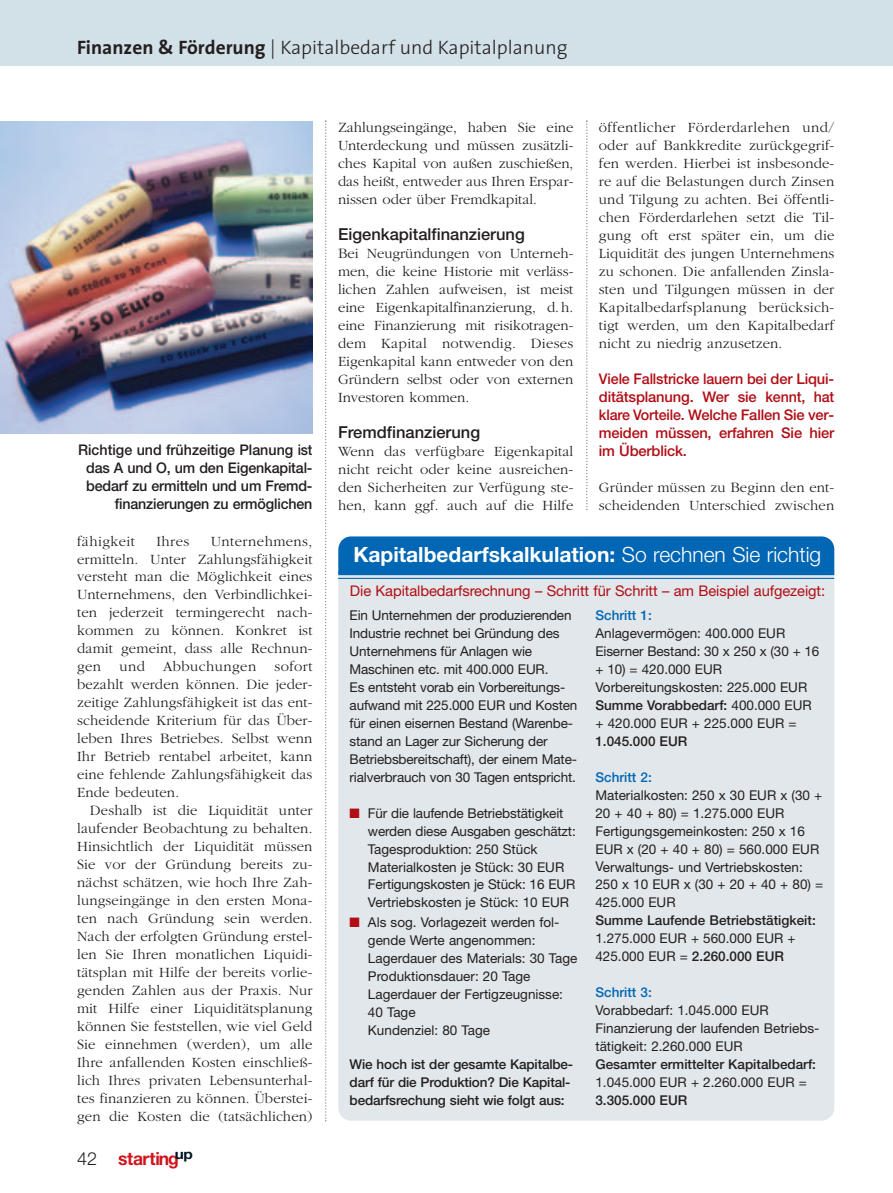
<style>
.page{position:relative;width:893px;height:1193px;background:#fff}
.page>*{position:absolute;margin:0;border:0;box-sizing:border-box;transform-origin:0 0}
.t1{font:700 21px "Helvetica Neue LT";color:#fff}
.t2{font:300 19.5px "The Sans";color:#231f20}
.t3{font:700 18px "Helvetica Neue LT";letter-spacing:-.03em;color:#cf151d}
.t4{font:500 16.5px "Helvetica Neue LT";color:#231f20}
.t5{font:300 14.7px/18px "Garamond";letter-spacing:.01em;color:#231f20;text-align:justify}
.t6{font:500 14.7px/18px "Helvetica Neue LT";letter-spacing:-.01em;color:#b00d15;text-align:justify}
.t7{font:500 14.7px/18px "Helvetica Neue LT";letter-spacing:-.01em;color:#231f20;text-align:right}
.t8{font:14.7px "Helvetica Neue LT";letter-spacing:-.005em;color:#b00d15}
.t9{font:300 14.7px "Garamond";letter-spacing:.03em;color:#231f20}
.t10{font:13.5px/18px "Helvetica Neue LT";color:#231f20}
.t11{font:500 13.5px/18px "Helvetica Neue LT";letter-spacing:-.01em;color:#231f20}
.t12{font:500 13.5px "Helvetica Neue LT";color:#0166b3}
.s1{font-weight:700}
.s2{font-weight:300;color:#231f20}
.s3{font-weight:300}
.s4{color:#b00d15}
.s5{font-weight:500}
</style>
<div class="page">
<div style="left:0;top:0;width:893px;height:66px;background:#d2e0e7"></div>
<svg style="left:325px;top:120px;width:1px;height:1001px"></svg>
<svg style="left:586px;top:120px;width:1px;height:390px"></svg>
<div style="left:338px;top:559px;width:496px;height:561px;background:#e1e7ea;border-radius:13px"></div>
<div style="left:338px;top:536px;width:496px;height:36px;background:#0166b3"></div>
<hr style="left:338px;top:572px;width:496px;height:3px;background:#0166b3">
<hr style="left:338px;top:578px;width:496px;height:1px;background:#0166b3">
<img style="left:0;top:121px;width:312px;height:312px">
<h2 class="t2" style="left:77px;top:39px;width:492px"><span class="s1">Finanzen &amp; Förderung</span> | Kapitalbedarf und Kapitalplanung</h2>
<p class="t7" style="left:78px;top:442px;width:236px">Richtige und frühzeitige Planung ist das A und O, um den Eigenkapital&shy;bedarf zu ermitteln und um Fremd&shy;finanzierungen zu ermöglichen</p>
<p class="t5" style="left:338px;top:119px;width:237px">Zahlungseingänge, haben Sie eine Unterdeckung und müssen zusätzli&shy;ches Kapital von außen zuschießen, das heißt, entweder aus Ihren Erspar&shy;nissen oder über Fremdkapital.</p>
<p class="t4" style="left:338px;top:228px;width:188px">Eigenkapitalfinanzierung</p>
<p class="t5" style="left:338px;top:245px;width:237px">Bei Neugründungen von Unterneh&shy;men, die keine Historie mit verläss&shy;lichen Zahlen aufweisen, ist meist eine Eigenkapitalfinanzierung, d.h. eine Finanzierung mit risikotragen&shy;dem Kapital notwendig. Dieses Eigenkapital kann entweder von den Gründern selbst oder von externen Investoren kommen.</p>
<p class="t4" style="left:338px;top:426px;width:144px">Fremdfinanzierung</p>
<p class="t5" style="left:338px;top:443px;width:237px">Wenn das verfügbare Eigenkapital nicht reicht oder keine ausreichen&shy;den Sicherheiten zur Verfügung ste&shy;hen, kann ggf. auch auf die Hilfe</p>
<p class="t5" style="left:599px;top:120px;width:237px">öffentlicher Förderdarlehen und/ oder auf Bankkredite zurückgegrif&shy;fen werden. Hierbei ist insbesonde&shy;re auf die Belastungen durch Zinsen und Tilgung zu achten. Bei öffentli&shy;chen Förderdarlehen setzt die Til&shy;gung oft erst später ein, um die Liquidität des jungen Unternehmens zu schonen. Die anfallenden Zinsla&shy;sten und Tilgungen müssen in der Kapitalbedarfsplanung berücksich&shy;tigt werden, um den Kapitalbedarf nicht zu niedrig anzusetzen.</p>
<p class="t6" style="left:599px;top:371px;width:237px">Viele Fallstricke lauern bei der Liqui&shy;ditätsplanung. Wer sie kennt, hat klare Vorteile. Welche Fallen Sie ver&shy;meiden müssen, erfahren Sie hier im Überblick.</p>
<p class="t5" style="left:599px;top:479px;width:237px">Gründer müssen zu Beginn den ent&shy;scheidenden Unterschied zwischen</p>
<p class="t5" style="left:77px;top:533px;width:237px;text-indent:134px">Unternehmens, ermitteln. Unter Zahlungsfähigkeit versteht man die Möglichkeit eines Unternehmens, den Verbindlichkei&shy;ten jederzeit termingerecht nach&shy;kommen zu können. Konkret ist damit gemeint, dass alle Rechnun&shy;gen und Abbuchungen sofort bezahlt werden können. Die jeder&shy;zeitige Zahlungsfähigkeit ist das ent&shy;scheidende Kriterium für das Über&shy;leben Ihres Betriebes. Selbst wenn Ihr Betrieb rentabel arbeitet, kann eine fehlende Zahlungsfähigkeit das Ende bedeuten.</p>
<p class="t5" style="left:77px;top:802px;width:237px;text-indent:13px">Deshalb ist die Liquidität unter laufender Beobachtung zu behalten.<br>Hinsichtlich der Liquidität müssen Sie vor der Gründung bereits zu&shy;nächst schätzen, wie hoch Ihre Zah&shy;lungseingänge in den ersten Mona&shy;ten nach Gründung sein werden.<br>Nach der erfolgten Gründung erstel&shy;len Sie Ihren monatlichen Liquidi&shy;tätsplan mit Hilfe der bereits vorlie&shy;genden Zahlen aus der Praxis. Nur mit Hilfe einer Liquiditätsplanung können Sie feststellen, wie viel Geld Sie einnehmen (werden), um alle Ihre anfallenden Kosten einschließ&shy;lich Ihres privaten Lebensunterhal&shy;tes finanzieren zu können. Überstei&shy;gen die Kosten die (tatsächlichen)</p>
<p class="t9" style="left:77px;top:535px;width:59px">fähigkeit</p>
<p class="t5" style="left:156px;top:533px;width:34px">Ihres</p>
<p class="t3" style="left:77px;top:1151px;width:117px"><span class="s2">42</span> starting<sup>up</sup></p>
<h1 class="t1" style="left:353px;top:547px;width:469px">Kapitalbedarfskalkulation: <span class="s3">So rechnen Sie richtig</span></h1>
<p class="t8" style="left:350px;top:585px;width:477px">Die Kapitalbedarfsrechnung – Schritt für Schritt – am Beispiel aufgezeigt:</p>
<p class="t10" style="left:349px;top:607px;width:229px">Ein Unternehmen der produzierenden Industrie rechnet bei Gründung des Unternehmens für Anlagen wie Maschinen etc. mit 400.000 EUR.<br>Es entsteht vorab ein Vorbereitungs&shy;aufwand mit 225.000 EUR und Kosten für einen eisernen Bestand (Warenbe&shy;stand an Lager zur Sicherung der Betriebsbereitschaft), der einem Mate&shy;rialverbrauch von 30 Tagen entspricht.</p>
<p class="t10" style="left:368px;top:805px;width:209px;text-indent:-18px"><span class="s4">■</span> Für die laufende Betriebstätigkeit werden diese Ausgaben geschätzt:<br>Tagesproduktion: 250 Stück Materialkosten je Stück: 30 EUR Fertigungskosten je Stück: 16 EUR Vertriebskosten je Stück: 10 EUR</p>
<p class="t10" style="left:368px;top:914px;width:211px;text-indent:-18px"><span class="s4">■</span> Als sog. Vorlagezeit werden fol&shy;gende Werte angenommen:<br>Lagerdauer des Materials: 30 Tage<br>Produktionsdauer: 20 Tage<br>Lagerdauer der Fertigzeugnisse:<br>40 Tage<br>Kundenziel: 80 Tage</p>
<p class="t11" style="left:349px;top:1056px;width:225px">Wie hoch ist der gesamte Kapitalbe&shy;darf für die Produktion? Die Kapital&shy;bedarfsrechung sieht wie folgt aus:</p>
<p class="t12" style="left:595px;top:610px;width:58px">Schritt 1:</p>
<p class="t10" style="left:595px;top:625px;width:225px">Anlagevermögen: 400.000 EUR<br>Eiserner Bestand: 30 x 250 x (30 + 16 + 10) = 420.000 EUR<br>Vorbereitungskosten: 225.000 EUR<br><span class="s5">Summe Vorabbedarf:</span> 400.000 EUR + 420.000 EUR + 225.000 EUR =</p>
<p class="t11" style="left:595px;top:733px;width:93px">1.045.000 EUR</p>
<p class="t12" style="left:595px;top:772px;width:58px">Schritt 2:</p>
<p class="t10" style="left:595px;top:787px;width:229px">Materialkosten: 250 x 30 EUR x (30 +<br>20 + 40 + 80) = 1.275.000 EUR<br>Fertigungsgemeinkosten: 250 x 16<br>EUR x (20 + 40 + 80) = 560.000 EUR<br>Verwaltungs- und Vertriebskosten:<br>250 x 10 EUR x (30 + 20 + 40 + 80) =<br>425.000 EUR</p>
<p class="t11" style="left:595px;top:913px;width:222px">Summe Laufende Betriebstätigkeit:</p>
<p class="t10" style="left:595px;top:931px;width:202px">1.275.000 EUR + 560.000 EUR +<br>425.000 EUR = <span class="s5">2.260.000 EUR</span></p>
<p class="t12" style="left:595px;top:987px;width:58px">Schritt 3:</p>
<p class="t10" style="left:595px;top:1003px;width:225px">Vorabbedarf: 1.045.000 EUR<br>Finanzierung der laufenden Betriebs&shy;tätigkeit: 2.260.000 EUR</p>
<p class="t11" style="left:595px;top:1057px;width:222px">Gesamter ermittelter Kapitalbedarf:</p>
<p class="t10" style="left:595px;top:1075px;width:213px">1.045.000 EUR + 2.260.000 EUR =</p>
<p class="t11" style="left:595px;top:1093px;width:93px">3.305.000 EUR</p>
</div>
